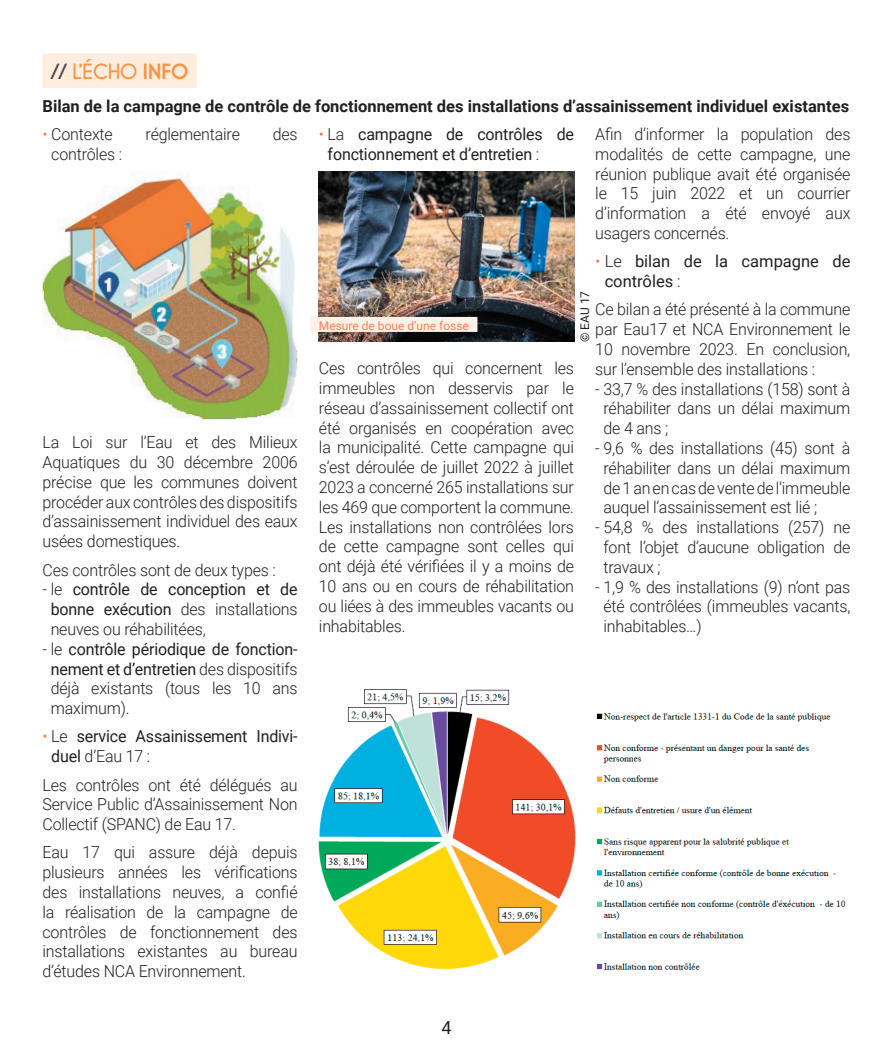
<style>
.page{position:relative;width:893px;height:1063px;background:#fff}
.page>*{position:absolute;margin:0;border:0;box-sizing:border-box;transform-origin:0 0}
.t1{font:22.5px "Champagne&Limousines Thick";color:#f79447}
.t2{font:18px "Roboto";color:#231f20}
.t3{font:300 16.5px/19.8px "Roboto";letter-spacing:-.01em;color:#231f20;text-align:justify}
.t4{font:16.5px/19.8px "Roboto";letter-spacing:-.01em;color:#231f20}
.t5{font:700 16.5px "Roboto";color:#231f20}
.t6{font:12px "Roboto";color:#f58355}
.t7{font:12px "Roboto";color:#231f20}
.s1{color:#484350}
.s2{font-weight:700}
.s3{color:#f58355}
.s4{font-weight:300;color:#f58355}
.s5{font-weight:300}
.s6{font-weight:400}
</style>
<div class="page">
<div style="left:43px;top:54px;width:154px;height:34px;background:#feeddc"></div>
<img style="left:43px;top:174px;width:255px;height:246px">
<img style="left:319px;top:172px;width:255px;height:169px">
<img style="left:596px;top:713px;width:250px;height:257px">
<img style="left:318px;top:689px;width:258px;height:281px">
<div style="left:310px;top:317px;width:167px;height:15px;background:#fef1e8"></div>
<h1 class="t1" style="left:51px;top:59px;width:139px"><span class="s1">//</span> L’ÉCHO <span class="s2">INFO</span></h1>
<p class="t5" style="left:43px;top:94px;width:808px">Bilan de la campagne de contrôle de fonctionnement des installations d’assainissement individuel existantes</p>
<p class="t3" style="left:43px;top:124px;width:72px"><span class="s3">•</span> Contexte</p>
<p class="t3" style="left:146px;top:124px;width:96px">réglementaire</p>
<p class="t3" style="left:273px;top:124px;width:26px">des</p>
<p class="t3" style="left:51px;top:143px;width:72px">contrôles :</p>
<p class="t3" style="left:595px;top:124px;width:257px">Afin d’informer la population des modalités de cette campagne, une réunion publique avait été organisée le 15 juin 2022 et un courrier d’information a été envoyé aux usagers concernés.</p>
<p class="t4" style="left:605px;top:251px;width:247px;text-indent:-9px"><span class="s4">•</span> <span class="s5">Le</span> bilan de la campagne de contrôles <span class="s5">:</span></p>
<p class="t3" style="left:595px;top:299px;width:257px">Ce bilan a été présenté à la commune par Eau17 et NCA Environnement le 10 novembre 2023. En conclusion, sur l’ensemble des installations :</p>
<p class="t3" style="left:603px;top:378px;width:248px;text-indent:-8px">- 33,7 % des installations (158) sont à réhabiliter dans un délai maximum de 4 ans ;</p>
<p class="t3" style="left:603px;top:438px;width:249px;text-indent:-8px">- 9,6 % des installations (45) sont à réhabiliter dans un délai maximum de 1 an en cas de vente de l’immeuble auquel l’assainissement est lié ;</p>
<p class="t3" style="left:603px;top:517px;width:248px;text-indent:-8px">- 54,8 % des installations (257) ne font l’objet d’aucune obligation de travaux ;</p>
<p class="t3" style="left:603px;top:576px;width:248px;text-indent:-8px">- 1,9 % des installations (9) n’ont pas été contrôlées (immeubles vacants, inhabitables…)</p>
<p class="t4" style="left:328px;top:124px;width:248px;text-indent:-9px"><span class="s4">•</span> <span class="s5">La</span> campagne de contrôles de fonctionnement et d’entretien <span class="s5">:</span></p>
<p class="t7" style="left:576px;top:342px;width:53px;rotate:-90deg">© EAU 17</p>
<p class="t6" style="left:319px;top:317px;width:152px">Mesure de boue d’une fosse</p>
<p class="t3" style="left:319px;top:358px;width:257px">Ces contrôles qui concernent les immeubles non desservis par le réseau d’assainissement collectif ont été organisés en coopération avec la municipalité. Cette campagne qui s’est déroulée de juillet 2022 à juillet 2023 a concerné 265 installations sur les 469 que comportent la commune.<br>Les installations non contrôlées lors de cette campagne sont celles qui ont déjà été vérifiées il y a moins de 10 ans ou en cours de réhabilitation ou liées à des immeubles vacants ou inhabitables.</p>
<p class="t3" style="left:43px;top:432px;width:257px">La Loi sur l’Eau et des Milieux Aquatiques du 30 décembre 2006 précise que les communes doivent procéder aux contrôles des dispositifs d’assainissement individuel des eaux usées domestiques.</p>
<p class="t3" style="left:43px;top:559px;width:235px">Ces contrôles sont de deux types :</p>
<p class="t3" style="left:51px;top:579px;width:248px;text-indent:-8px">- le <span class="s6">contrôle de conception et de bonne exécution</span> des installations neuves ou réhabilitées,</p>
<p class="t3" style="left:51px;top:638px;width:249px;text-indent:-8px">- le <span class="s6">contrôle périodique de fonction&shy;nement et d’entretien</span> des dispositifs déjà existants (tous les 10 ans maximum).</p>
<p class="t4" style="left:51px;top:726px;width:248px;text-indent:-9px"><span class="s4">•</span> <span class="s5">Le</span> service Assainissement Indivi&shy;duel <span class="s5">d’Eau 17 :</span></p>
<p class="t3" style="left:43px;top:774px;width:257px">Les contrôles ont été délégués au Service Public d’Assainissement Non Collectif (SPANC) de Eau 17.</p>
<p class="t3" style="left:43px;top:842px;width:257px">Eau 17 qui assure déjà depuis plusieurs années les vérifications des installations neuves, a confié la réalisation de la campagne de contrôles de fonctionnement des installations existantes au bureau d’études NCA Environnement.</p>
<p class="t2" style="left:441px;top:1015px;width:12px">4</p>
</div>
